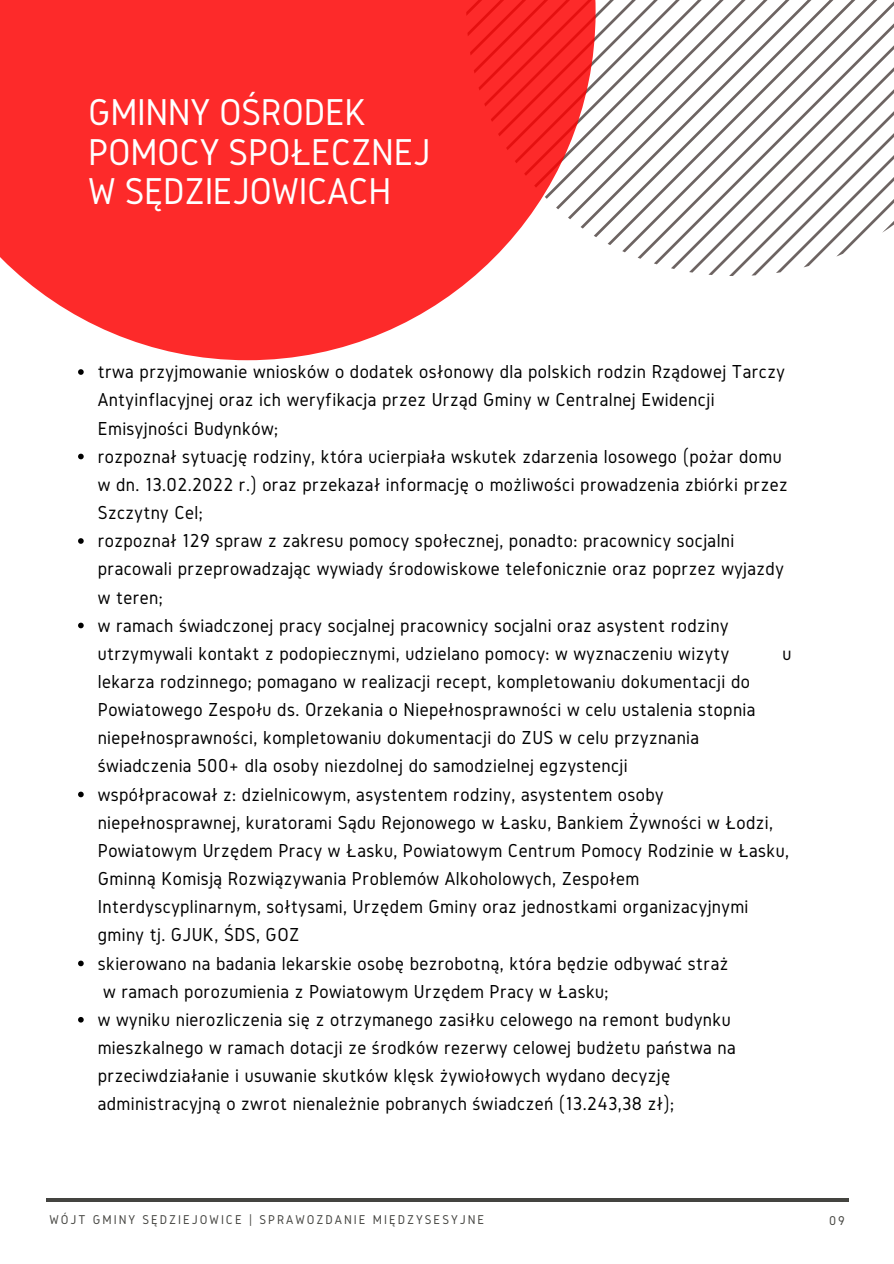
<style>
.page{position:relative;width:894px;height:1264px;background:#fff}
.page>*{position:absolute;margin:0;border:0;box-sizing:border-box;transform-origin:0 0}
.t1{font:38.85px/39.5px "Gidole";letter-spacing:-.01em;color:#fff}
.t2{font:19.5px/28.2px "Gidole";letter-spacing:.02em;color:#000}
.t3{font:13.2px "Gidole";letter-spacing:.15em;color:#444440}
</style>
<div class="page">
<svg style="left:595px;top:0;width:298px;height:275px"></svg>
<hr style="left:46px;top:1198px;width:802px;height:3px;background:#444440">
<svg style="left:0;top:0;width:595px;height:360px;fill:#fd2a2a"></svg>
<svg style="left:78px;top:369px;width:6px;height:6px"></svg>
<svg style="left:78px;top:453px;width:6px;height:6px"></svg>
<svg style="left:78px;top:538px;width:6px;height:6px"></svg>
<svg style="left:78px;top:622px;width:6px;height:6px"></svg>
<svg style="left:78px;top:791px;width:6px;height:6px"></svg>
<svg style="left:78px;top:960px;width:6px;height:6px"></svg>
<svg style="left:78px;top:1017px;width:6px;height:5px"></svg>
<p class="t1" style="left:88px;top:92px;width:343px">GMINNY OŚRODEK<br>POMOCY SPOŁECZNEJ</p>
<p class="t1" style="left:88px;top:171px;width:304px">W SĘDZIEJOWICACH</p>
<p class="t2" style="left:98px;top:357px;width:688px">trwa przyjmowanie wniosków o dodatek osłonowy dla polskich rodzin Rządowej Tarczy<br>Antyinflacyjnej oraz ich weryfikacja przez Urząd Gminy w Centralnej Ewidencji<br>Emisyjności Budynków;</p>
<p class="t2" style="left:98px;top:442px;width:691px">rozpoznał sytuację rodziny, która ucierpiała wskutek zdarzenia losowego (pożar domu w dn. 13.02.2022 r.) oraz przekazał informację o możliwości prowadzenia zbiórki przez<br>Szczytny Cel;</p>
<p class="t2" style="left:98px;top:526px;width:687px">rozpoznał 129 spraw z zakresu pomocy społecznej, ponadto: pracownicy socjalni pracowali przeprowadzając wywiady środowiskowe telefonicznie oraz poprzez wyjazdy w teren;</p>
<p class="t2" style="left:98px;top:611px;width:632px">w ramach świadczonej pracy socjalnej pracownicy socjalni oraz asystent rodziny utrzymywali kontakt z podopiecznymi, udzielano pomocy: w wyznaczeniu wizyty</p>
<p class="t2" style="left:782px;top:639px;width:10px">u</p>
<p class="t2" style="left:98px;top:667px;width:659px">lekarza rodzinnego; pomagano w realizacji recept, kompletowaniu dokumentacji do Powiatowego Zespołu ds. Orzekania o Niepełnosprawności w celu ustalenia stopnia niepełnosprawności, kompletowaniu dokumentacji do ZUS w celu przyznania świadczenia 500+ dla osoby niezdolnej do samodzielnej egzystencji</p>
<p class="t2" style="left:98px;top:779px;width:692px">współpracował z: dzielnicowym, asystentem rodziny, asystentem osoby niepełnosprawnej, kuratorami Sądu Rejonowego w Łasku, Bankiem Żywności w Łodzi, Powiatowym Urzędem Pracy w Łasku, Powiatowym Centrum Pomocy Rodzinie w Łasku, Gminną Komisją Rozwiązywania Problemów Alkoholowych, Zespołem Interdyscyplinarnym, sołtysami, Urzędem Gminy oraz jednostkami organizacyjnymi gminy tj. GJUK, ŚDS, GOZ</p>
<p class="t2" style="left:98px;top:948px;width:632px">skierowano na badania lekarskie osobę bezrobotną, która będzie odbywać straż w ramach porozumienia z Powiatowym Urzędem Pracy w Łasku;</p>
<p class="t2" style="left:98px;top:1005px;width:639px">w wyniku nierozliczenia się z otrzymanego zasiłku celowego na remont budynku mieszkalnego w ramach dotacji ze środków rezerwy celowej budżetu państwa na przeciwdziałanie i usuwanie skutków klęsk żywiołowych wydano decyzję administracyjną o zwrot nienależnie pobranych świadczeń (13.243,38 zł);</p>
<p class="t3" style="left:49px;top:1212px;width:436px">WÓJT GMINY SĘDZIEJOWICE | SPRAWOZDANIE MIĘDZYSESYJNE</p>
<p class="t3" style="left:828px;top:1213px;width:17px">09</p>
</div>
